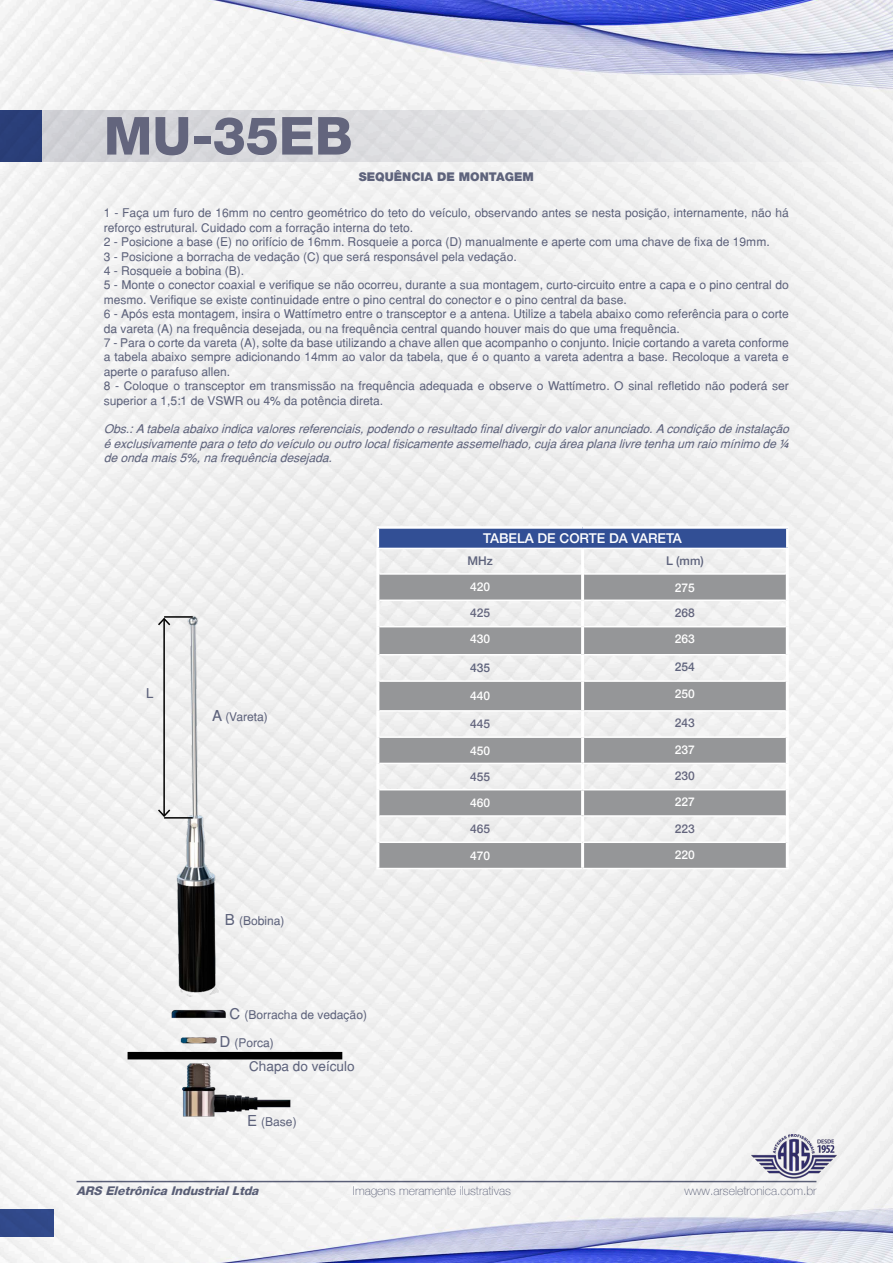
<style>
.page{position:relative;width:893px;height:1263px;background:#fff}
.page>*{position:absolute;margin:0;border:0;box-sizing:border-box;transform-origin:0 0}
.t1{font:800 52.5px "Helvetica 85";color:#63657d}
.t2{font:500 13.5px "Helvetica 65";color:#fff}
.t3{font:13.5px "Helvetica";color:#5e637c}
.t4{font:100 12.15px "Helve Nue";color:#5e637c}
.t5{font:12px/14.4px "Helvetica";color:#5e637c}
.t6{font:italic 12px/14.4px "Helvetica";color:#5e637c;text-align:justify}
.t7{font:500 12px "Helvetica 65";color:#fff}
.t8{font:italic 800 12px "Helvetica 85";color:#5e637c}
.t9{font:500 12px "Helvetica 65";color:#63657d}
.t10{font:900 12px "Helvetica 95";color:#5e637c}
.t11{font:500 12px "Helvetica 65";color:#5e637c}
.s1{font-family:"Helvetica Neue";font-weight:500}
.s2{font-size:15px}
</style>
<div class="page">
<img style="left:0;top:0;width:893px;height:1263px">
<div style="left:0;top:110px;width:893px;height:52px;background:linear-gradient(to right,#cecfd4,#f0f0f0)"></div>
<div style="left:0;top:110px;width:41px;height:52px;background:#2a3f79"></div>
<div style="left:0;top:1209px;width:54px;height:27px;background:#344d91"></div>
<hr style="left:892px;top:110px;width:1px;height:52px;background:#5f6279">
<div style="left:378px;top:527px;width:409px;height:21px;background:#324f95"></div>
<div style="left:379px;top:575px;width:407px;height:24px;background:#959698"></div>
<div style="left:379px;top:627px;width:407px;height:27px;background:#959698"></div>
<svg style="left:379px;top:682px;width:407px;height:186px;fill:#959698"></svg>
<hr style="left:377px;top:526px;width:206px;height:3px;background:#fff">
<svg style="left:377px;top:529px;width:2px;height:19px"></svg>
<hr style="left:583px;top:526px;width:205px;height:3px;background:#fff">
<svg style="left:786px;top:529px;width:2px;height:19px"></svg>
<hr style="left:376px;top:548px;width:207px;height:1px;background:#fff">
<hr style="left:583px;top:548px;width:206px;height:1px;background:#fff">
<hr style="left:379px;top:573px;width:202px;height:2px;background:#fff">
<hr style="left:584px;top:573px;width:202px;height:2px;background:#fff">
<hr style="left:379px;top:599px;width:202px;height:2px;background:#fff">
<hr style="left:584px;top:599px;width:202px;height:2px;background:#fff">
<hr style="left:379px;top:626px;width:202px;height:1px;background:#fff">
<hr style="left:584px;top:626px;width:202px;height:1px;background:#fff">
<hr style="left:379px;top:654px;width:202px;height:1px;background:#fff">
<hr style="left:584px;top:654px;width:202px;height:1px;background:#fff">
<hr style="left:379px;top:680px;width:202px;height:2px;background:#fff">
<hr style="left:584px;top:680px;width:202px;height:2px;background:#fff">
<hr style="left:379px;top:710px;width:202px;height:2px;background:#fff">
<hr style="left:584px;top:710px;width:202px;height:2px;background:#fff">
<hr style="left:379px;top:736px;width:202px;height:2px;background:#fff">
<hr style="left:584px;top:736px;width:202px;height:2px;background:#fff">
<hr style="left:376px;top:549px;width:3px;height:25px;background:#fff">
<hr style="left:581px;top:549px;width:3px;height:25px;background:#fff">
<hr style="left:786px;top:549px;width:3px;height:25px;background:#fff">
<hr style="left:376px;top:574px;width:3px;height:26px;background:#fff">
<hr style="left:581px;top:574px;width:3px;height:26px;background:#fff">
<hr style="left:786px;top:574px;width:3px;height:26px;background:#fff">
<hr style="left:376px;top:600px;width:3px;height:27px;background:#fff">
<hr style="left:581px;top:600px;width:3px;height:27px;background:#fff">
<hr style="left:786px;top:600px;width:3px;height:27px;background:#fff">
<hr style="left:376px;top:627px;width:3px;height:28px;background:#fff">
<hr style="left:581px;top:627px;width:3px;height:28px;background:#fff">
<hr style="left:786px;top:627px;width:3px;height:28px;background:#fff">
<hr style="left:376px;top:655px;width:3px;height:26px;background:#fff">
<hr style="left:581px;top:655px;width:3px;height:26px;background:#fff">
<hr style="left:786px;top:655px;width:3px;height:26px;background:#fff">
<hr style="left:376px;top:681px;width:3px;height:30px;background:#fff">
<hr style="left:581px;top:681px;width:3px;height:30px;background:#fff">
<hr style="left:786px;top:681px;width:3px;height:30px;background:#fff">
<hr style="left:376px;top:711px;width:3px;height:26px;background:#fff">
<hr style="left:581px;top:711px;width:3px;height:26px;background:#fff">
<hr style="left:786px;top:711px;width:3px;height:26px;background:#fff">
<hr style="left:376px;top:737px;width:3px;height:26px;background:#fff">
<hr style="left:581px;top:737px;width:3px;height:26px;background:#fff">
<hr style="left:786px;top:737px;width:3px;height:26px;background:#fff">
<hr style="left:376px;top:763px;width:3px;height:27px;background:#fff">
<hr style="left:581px;top:764px;width:3px;height:25px;background:#fff">
<hr style="left:786px;top:763px;width:3px;height:27px;background:#fff">
<hr style="left:376px;top:790px;width:3px;height:26px;background:#fff">
<hr style="left:581px;top:790px;width:3px;height:25px;background:#fff">
<hr style="left:786px;top:790px;width:3px;height:26px;background:#fff">
<hr style="left:376px;top:816px;width:3px;height:26px;background:#fff">
<hr style="left:581px;top:817px;width:3px;height:24px;background:#fff">
<hr style="left:786px;top:816px;width:3px;height:26px;background:#fff">
<hr style="left:376px;top:842px;width:3px;height:26px;background:#fff">
<hr style="left:581px;top:843px;width:3px;height:25px;background:#fff">
<hr style="left:786px;top:842px;width:3px;height:26px;background:#fff">
<hr style="left:379px;top:763px;width:204px;height:1px;background:#fff">
<hr style="left:379px;top:789px;width:204px;height:1px;background:#fff">
<hr style="left:379px;top:815px;width:204px;height:2px;background:#fff">
<hr style="left:379px;top:841px;width:204px;height:2px;background:#fff">
<hr style="left:376px;top:868px;width:207px;height:1px;background:#fff">
<hr style="left:583px;top:763px;width:203px;height:1px;background:#fff">
<hr style="left:583px;top:789px;width:203px;height:1px;background:#fff">
<hr style="left:583px;top:815px;width:203px;height:2px;background:#fff">
<hr style="left:583px;top:841px;width:203px;height:2px;background:#fff">
<hr style="left:583px;top:868px;width:206px;height:1px;background:#fff">
<img style="left:149px;top:600px;width:144px;height:537px">
<div style="left:128px;top:1052px;width:214px;height:7px;background:#000"></div>
<hr style="left:164px;top:616px;width:29px;height:2px;background:#000">
<hr style="left:164px;top:817px;width:29px;height:2px;background:#000">
<hr style="left:163px;top:619px;width:2px;height:197px;background:#000">
<svg style="left:156px;top:617px;width:16px;height:10px"></svg>
<svg style="left:156px;top:808px;width:16px;height:10px"></svg>
<p class="t1" style="left:104px;top:105px;width:250px">MU-35EB</p>
<p class="t10" style="left:359px;top:170px;width:177px">SEQUÊNCIA DE MONTAGEM</p>
<p class="t5" style="left:104px;top:206px;width:686px">1 - Faça um furo de 16mm no centro geométrico do teto do veículo, observando antes se nesta posição, internamente, não há reforço estrutural. Cuidado com a forração interna do teto.</p>
<p class="t5" style="left:104px;top:235px;width:667px">2 - Posicione a base (E) no orifício de 16mm. Rosqueie a porca (D) manualmente e aperte com uma chave de fixa de 19mm.</p>
<p class="t5" style="left:104px;top:249px;width:414px">3 - Posicione a borracha de vedação (C) que será responsável pela vedação.</p>
<p class="t5" style="left:104px;top:263px;width:142px">4 - Rosqueie a bobina (B).</p>
<p class="t5" style="left:104px;top:278px;width:686px">5 - Monte o conector coaxial e verifique se não ocorreu, durante a sua montagem, curto-circuito entre a capa e o pino central do mesmo. Verifique se existe continuidade entre o pino central do conector e o pino central da base.</p>
<p class="t5" style="left:104px;top:307px;width:686px">6 - Após esta montagem, insira o Wattímetro entre o transceptor e a antena. Utilize a tabela abaixo como referência para o corte da vareta (A) na frequência desejada, ou na frequência central quando houver mais do que uma frequência.</p>
<p class="t5" style="left:104px;top:335px;width:686px;text-align:justify">7 - Para o corte da vareta (A), solte da base utilizando a chave allen que acompanho o conjunto. Inicie cortando a vareta conforme a tabela abaixo sempre adicionando 14mm ao valor da tabela, que é o quanto a vareta adentra a base. Recoloque a vareta e aperte o parafuso allen.</p>
<p class="t5" style="left:104px;top:379px;width:686px">8 - Coloque o transceptor em transmissão na frequência adequada e observe o Wattímetro. O sinal refletido não poderá ser superior a 1,5:1 de VSWR ou 4% da potência direta.</p>
<p class="t6" style="left:104px;top:422px;width:690px">Obs.:Atabelaabaixoindicavaloresreferenciais,podendooresultadofinaldivergirdovaloranunciado.Acondiçãodeinstalação éexclusivamenteparaotetodoveículoououtrolocalfisicamenteassemelhado,cujaáreaplanalivretenhaum raiomínimode<span class="s1">¼ </span>deondamais5%,nafrequênciadesejada.</p>
<p class="t3" style="left:146px;top:685px;width:9px">L</p>
<p class="t5" style="left:212px;top:709px;width:57px"><span class="s2">A</span> (Vareta)</p>
<p class="t5" style="left:225px;top:913px;width:61px"><span class="s2">B</span> (Bobina)</p>
<p class="t5" style="left:230px;top:1007px;width:139px"><span class="s2">C</span> (Borracha de vedação)</p>
<p class="t5" style="left:220px;top:1035px;width:56px"><span class="s2">D</span> (Porca)</p>
<p class="t3" style="left:249px;top:1058px;width:107px">Chapa do veículo</p>
<p class="t5" style="left:247px;top:1115px;width:51px"><span class="s2">E</span> (Base)</p>
<p class="t2" style="left:483px;top:530px;width:200px">TABELA DE CORTE DA VARETA</p>
<p class="t11" style="left:468px;top:553px;width:27px">MHz</p>
<p class="t11" style="left:666px;top:553px;width:39px">L (mm)</p>
<p class="t7" style="left:470px;top:580px;width:22px">420</p>
<p class="t7" style="left:675px;top:581px;width:22px">275</p>
<p class="t9" style="left:470px;top:605px;width:22px">425</p>
<p class="t9" style="left:675px;top:605px;width:22px">268</p>
<p class="t7" style="left:470px;top:632px;width:22px">430</p>
<p class="t7" style="left:675px;top:632px;width:22px">263</p>
<p class="t11" style="left:470px;top:661px;width:22px">435</p>
<p class="t11" style="left:675px;top:660px;width:22px">254</p>
<p class="t7" style="left:470px;top:689px;width:22px">440</p>
<p class="t7" style="left:675px;top:686px;width:22px">250</p>
<p class="t9" style="left:470px;top:717px;width:22px">445</p>
<p class="t9" style="left:675px;top:716px;width:22px">243</p>
<p class="t7" style="left:470px;top:743px;width:22px">450</p>
<p class="t7" style="left:675px;top:742px;width:22px">237</p>
<p class="t9" style="left:470px;top:769px;width:22px">455</p>
<p class="t9" style="left:675px;top:768px;width:22px">230</p>
<p class="t7" style="left:470px;top:796px;width:22px">460</p>
<p class="t7" style="left:675px;top:795px;width:22px">227</p>
<p class="t9" style="left:470px;top:822px;width:22px">465</p>
<p class="t9" style="left:675px;top:821px;width:22px">223</p>
<p class="t7" style="left:470px;top:848px;width:22px">470</p>
<p class="t7" style="left:675px;top:847px;width:22px">220</p>
<p class="t8" style="left:77px;top:1183px;width:187px">ARS Eletrônica IndustrialLtda</p>
<p class="t4" style="left:353px;top:1183px;width:160px">Imagens meramente ilustrativas</p>
<p class="t4" style="left:684px;top:1183px;width:134px">www.arseletronica.com.br</p>
</div>
